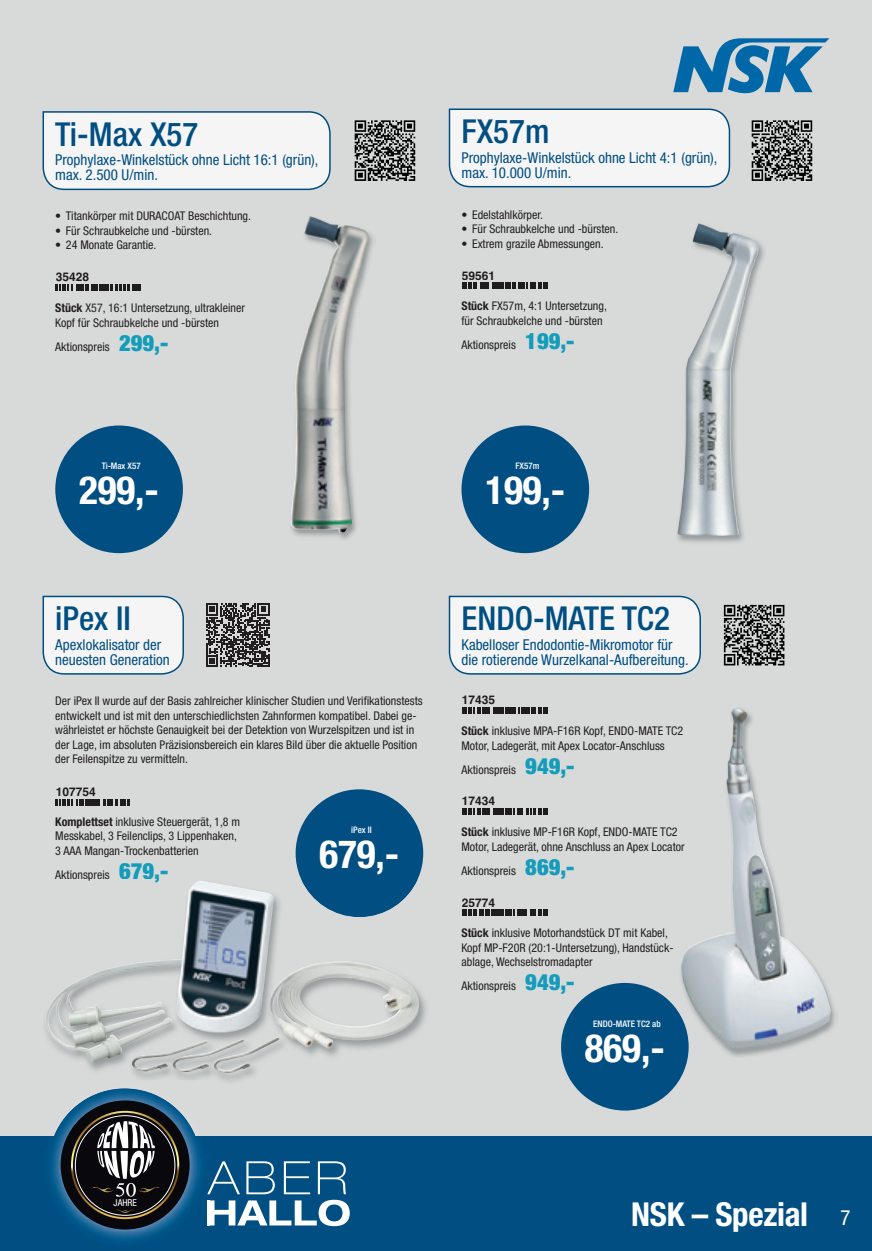
<style>
.page{position:relative;width:872px;height:1251px;background:#fff}
.page>*{position:absolute;margin:0;border:0;box-sizing:border-box;transform-origin:0 0}
.t1{font:700 condensed 39px "Helvetica Neue";color:#fff}
.t2{font:500 condensed 33px "Helvetica Neue";color:#004e82}
.t3{font:700 condensed 33px "Helvetica Neue";letter-spacing:-.01em;color:#fff}
.t4{font:condensed 21px "Helvetica Neue";color:#fff}
.t5{font:condensed 15px/15px "Helvetica Neue";color:#004e82}
.t6{font:condensed 12px/14.4px "Helvetica Neue";color:#231f20}
.t7{font:700 12px "Helvetica";color:#1f1c1d}
.t8{font:condensed 9.6px "Helvetica Neue";color:#fff}
.t9{font:500 condensed 9px "Helvetica Neue";color:#fff}
.s1{font-weight:700}
.s2{font-weight:900;font-size:22.5px;color:#149cbb}
</style>
<div class="page">
<div style="left:0;top:0;width:872px;height:1148px;background:#d8dad9"></div>
<div style="left:0;top:1135px;width:872px;height:115px;background:#004e82"></div>
<img style="left:48px;top:1088px;width:153px;height:152px">
<svg style="left:208px;top:1161px;width:138px;height:32px"></svg>
<svg style="left:208px;top:1199px;width:142px;height:26px"></svg>
<div style="left:61px;top:1100px;width:129px;height:129px;background:#08080d;border-radius:50%"></div>
<svg style="left:68px;top:1108px;width:114px;height:113px"></svg>
<svg style="left:448px;top:108px;width:283px;height:80px;background:#e8ecee"></svg>
<svg style="left:448px;top:595px;width:253px;height:80px;background:#e8ecee"></svg>
<svg style="left:42px;top:595px;width:142px;height:80px;background:#e7ebed"></svg>
<svg style="left:42px;top:111px;width:289px;height:80px;background:#e8ecee"></svg>
<img style="left:678px;top:997px;width:157px;height:60px">
<img style="left:680px;top:707px;width:150px;height:342px">
<svg style="left:462px;top:707px;width:85px;height:7px"></svg>
<svg style="left:462px;top:808px;width:85px;height:7px"></svg>
<svg style="left:462px;top:909px;width:85px;height:7px"></svg>
<img style="left:677px;top:241px;width:87px;height:302px">
<img style="left:677px;top:223px;width:81px;height:313px">
<svg style="left:462px;top:282px;width:85px;height:7px"></svg>
<img style="left:293px;top:232px;width:80px;height:307px">
<img style="left:291px;top:216px;width:77px;height:316px">
<svg style="left:56px;top:284px;width:85px;height:7px"></svg>
<div style="left:55px;top:425px;width:128px;height:128px;background:#004e82;border-radius:50%"></div>
<div style="left:461px;top:425px;width:128px;height:128px;background:#004e82;border-radius:50%"></div>
<svg style="left:56px;top:799px;width:73px;height:6px"></svg>
<div style="left:296px;top:789px;width:127px;height:127px;background:#004e82;border-radius:50%"></div>
<div style="left:561px;top:982px;width:127px;height:128px;background:#004e82;border-radius:50%"></div>
<svg style="left:673px;top:38px;width:156px;height:55px"></svg>
<svg style="left:354px;top:120px;width:62px;height:61px"></svg>
<svg style="left:723px;top:604px;width:62px;height:62px"></svg>
<svg style="left:751px;top:120px;width:62px;height:61px"></svg>
<img style="left:87px;top:880px;width:339px;height:202px">
<img style="left:87px;top:1080px;width:122px;height:2px">
<img style="left:119px;top:879px;width:49px;height:2px">
<img style="left:301px;top:879px;width:117px;height:37px">
<img style="left:45px;top:881px;width:152px;height:181px">
<svg style="left:206px;top:603px;width:63px;height:63px"></svg>
<h2 class="t2" style="left:55px;top:114px;width:144px">Ti-Max X57</h2>
<p class="t5" style="left:55px;top:152px;width:265px">Prophylaxe-Winkelstück ohne Licht 16:1 (grün), max. 2.500 U/min.</p>
<p class="t6" style="left:55px;top:209px;width:197px">• Titankörper mit DURACOAT Beschichtung.</p>
<p class="t6" style="left:55px;top:223px;width:158px">• Für Schraubkelche und -bürsten.</p>
<p class="t6" style="left:55px;top:237px;width:103px">• 24 Monate Garantie.</p>
<p class="t7" style="left:56px;top:267px;width:35px">35428</p>
<p class="t6" style="left:55px;top:300px;width:191px"><span class="s1">Stück</span> X57, 16:1 Untersetzung, ultrakleiner<br>Kopf für Schraubkelche und -bürsten</p>
<p class="t6" style="left:55px;top:339px;width:115px">Aktionspreis <span class="s2">299,-</span></p>
<h2 class="t2" style="left:461px;top:111px;width:89px">FX57m</h2>
<p class="t5" style="left:461px;top:149px;width:257px">Prophylaxe-Winkelstück ohne Licht 4:1 (grün), max. 10.000 U/min.</p>
<p class="t6" style="left:461px;top:207px;width:83px">• Edelstahlkörper.</p>
<p class="t6" style="left:461px;top:222px;width:158px">• Für Schraubkelche und -bürsten.</p>
<p class="t6" style="left:461px;top:236px;width:144px">• Extrem grazile Abmessungen.</p>
<p class="t7" style="left:462px;top:265px;width:35px">59561</p>
<p class="t6" style="left:461px;top:299px;width:147px"><span class="s1">Stück</span> FX57m, 4:1 Untersetzung, für Schraubkelche und -bürsten</p>
<p class="t6" style="left:461px;top:337px;width:115px">Aktionspreis <span class="s2">199,-</span></p>
<p class="t9" style="left:102px;top:460px;width:40px">Ti-Max X57</p>
<h1 class="t1" style="left:79px;top:467px;width:81px">299,-</h1>
<h2 class="t2" style="left:55px;top:598px;width:77px">iPex II</h2>
<p class="t5" style="left:55px;top:637px;width:116px">Apexlokalisator der neuesten Generation</p>
<p class="t6" style="left:55px;top:693px;width:369px">Der iPex II wurde auf der Basis zahlreicher klinischer Studien und Verifikationstests entwickelt und ist mit den unterschiedlichsten Zahnformen kompatibel. Dabei ge&shy;währleistet er höchste Genauigkeit bei der Detektion von Wurzelspitzen und ist in der Lage, im absoluten Präzisionsbereich ein klares Bild über die aktuelle Position der Feilenspitze zu vermitteln.</p>
<p class="t7" style="left:56px;top:782px;width:42px">107754</p>
<p class="t6" style="left:55px;top:814px;width:186px"><span class="s1">Komplettset</span> inklusive Steuergerät, 1,8 m<br>Messkabel, 3 Feilenclips, 3 Lippenhaken,<br>3 AAA Mangan-Trockenbatterien</p>
<p class="t6" style="left:55px;top:866px;width:115px">Aktionspreis <span class="s2">679,-</span></p>
<p class="t9" style="left:351px;top:824px;width:22px">iPex II</p>
<h1 class="t1" style="left:319px;top:830px;width:81px">679,-</h1>
<p class="t9" style="left:515px;top:460px;width:25px">FX57m</p>
<h1 class="t1" style="left:485px;top:467px;width:81px">199,-</h1>
<h2 class="t2" style="left:461px;top:598px;width:210px">ENDO-MATE TC2</h2>
<p class="t5" style="left:461px;top:637px;width:229px">Kabelloser Endodontie-Mikromotor für die rotierende Wurzelkanal-Aufbereitung.</p>
<p class="t7" style="left:462px;top:690px;width:35px">17435</p>
<p class="t6" style="left:461px;top:723px;width:223px"><span class="s1">Stück</span> inklusive MPA-F16R Kopf, ENDO-MATE TC2<br>Motor, Ladegerät, mit Apex Locator-Anschluss</p>
<p class="t6" style="left:461px;top:762px;width:115px">Aktionspreis <span class="s2">949,-</span></p>
<p class="t7" style="left:462px;top:791px;width:35px">17434</p>
<p class="t6" style="left:461px;top:824px;width:225px"><span class="s1">Stück</span> inklusive MP-F16R Kopf, ENDO-MATE TC2<br>Motor, Ladegerät, ohne Anschluss an Apex Locator</p>
<p class="t6" style="left:461px;top:863px;width:115px">Aktionspreis <span class="s2">869,-</span></p>
<p class="t7" style="left:462px;top:892px;width:35px">25774</p>
<p class="t6" style="left:461px;top:925px;width:214px"><span class="s1">Stück</span> inklusive Motorhandstück DT mit Kabel,<br>Kopf MP-F20R (20:1-Untersetzung), Handstück&shy;ablage, Wechselstromadapter</p>
<p class="t6" style="left:461px;top:978px;width:115px">Aktionspreis <span class="s2">949,-</span></p>
<p class="t9" style="left:593px;top:1017px;width:69px">ENDO-MATE TC2 ab</p>
<h1 class="t1" style="left:585px;top:1024px;width:81px">869,-</h1>
<p class="t8" style="left:114px;top:1196px;width:25px">JAHRE</p>
<h2 class="t3" style="left:631px;top:1193px;width:178px">NSK – Spezial</h2>
<h3 class="t4" style="left:840px;top:1205px;width:12px">7</h3>
</div>
